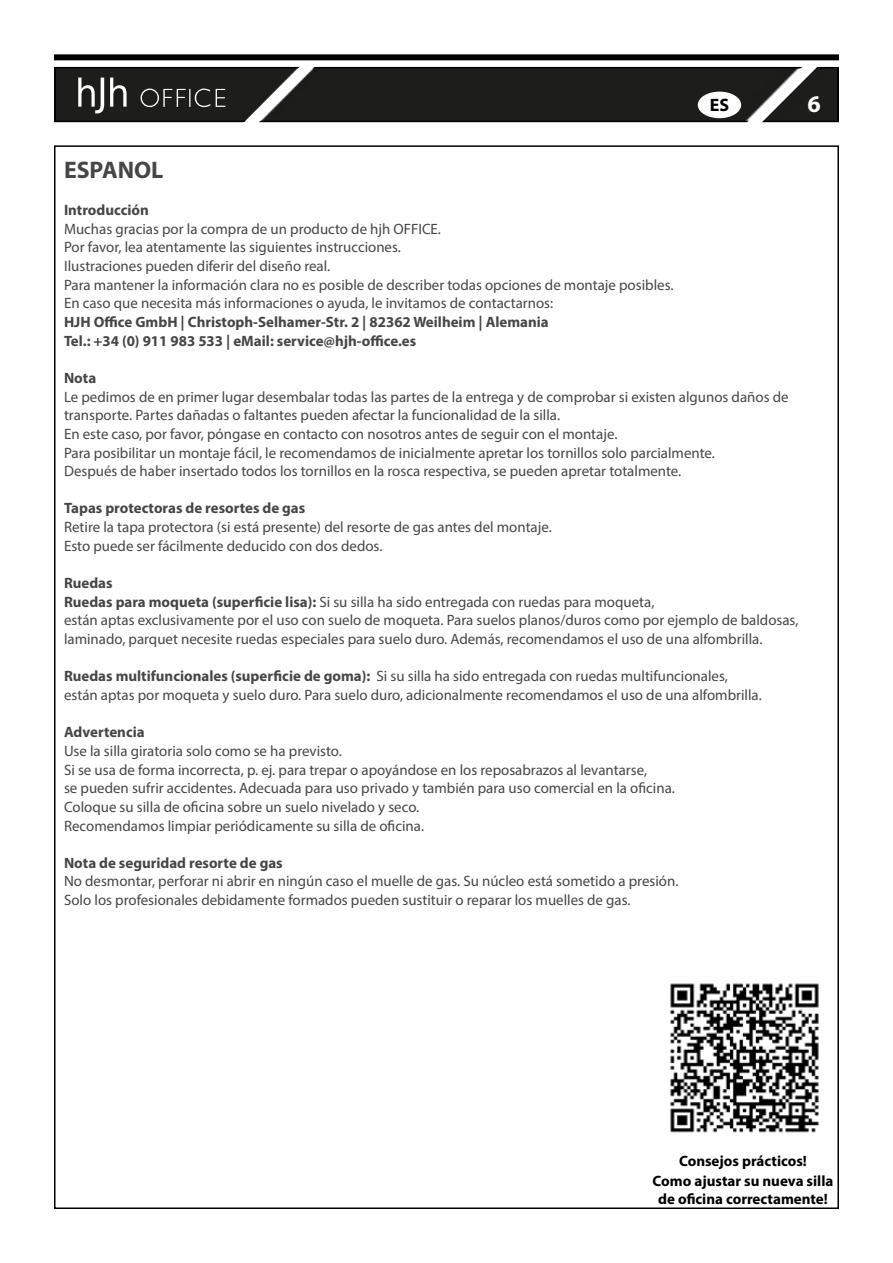
<style>
.page{position:relative;width:893px;height:1263px;background:#fff}
.page>*{position:absolute;margin:0;border:0;box-sizing:border-box;transform-origin:0 0}
.t1{font:700 24px "Myriad Pro";color:#464646}
.t2{font:700 24px "Myriad Pro";color:#fff}
.t3{font:700 18px "Myriad Pro";color:#000}
.t4{font:15px/18.6px "Myriad Pro";color:#464646}
.t5{font:700 15px/18.6px "Myriad Pro";color:#464646}
.t6{font:700 15px/19.5px "Myriad Pro";color:#000;text-align:center}
.s1{font-weight:700}
</style>
<div class="page">
<div style="left:57px;top:70px;width:663px;height:49px;background:#1d1d1b"></div>
<div style="left:54px;top:67px;width:785px;height:55px;border:2px solid #000"></div>
<svg style="left:720px;top:60px;width:119px;height:63px"></svg>
<div style="left:54px;top:54px;width:785px;height:6px;background:#000"></div>
<div style="left:698px;top:92px;width:42px;height:25px;background:#fff;border-radius:50%"></div>
<div style="left:698px;top:92px;width:43px;height:26px;border:2px solid #fff;border-radius:50%"></div>
<img style="left:670px;top:983px;width:149px;height:150px">
<svg style="left:78px;top:78px;width:26px;height:35px"></svg>
<svg style="left:110px;top:78px;width:17px;height:29px"></svg>
<svg style="left:141px;top:54px;width:206px;height:69px"></svg>
<p class="t3" style="left:710px;top:93px;width:21px">ES</p>
<h1 class="t2" style="left:807px;top:88px;width:15px">6</h1>
<h1 class="t1" style="left:64px;top:154px;width:101px">ESPANOL</h1>
<p class="t5" style="left:64px;top:200px;width:86px">Introducción</p>
<p class="t4" style="left:64px;top:219px;width:611px">Muchas gracias por la compra de un producto de hjh OFFICE.<br>Por favor, lea atentamente las siguientes instrucciones.<br>Ilustraciones pueden diferir del diseño real.<br>Para mantener la información clara no es posible de describer todas opciones de montaje posibles.<br>En caso que necesita más informaciones o ayuda, le invitamos de contactarnos:</p>
<p class="t5" style="left:64px;top:312px;width:486px">HJH Office GmbH | Christoph-Selhamer-Str. 2 | 82362 Weilheim | Alemania<br>Tel.: +34 (0) 911 983 533 | eMail: service@hjh-office.es</p>
<p class="t5" style="left:64px;top:368px;width:34px">Nota</p>
<p class="t4" style="left:64px;top:387px;width:726px">Le pedimos de en primer lugar desembalar todas las partes de la entrega y de comprobar si existen algunos daños de transporte. Partes dañadas o faltantes pueden afectar la funcionalidad de la silla.<br>En este caso, por favor, póngase en contacto con nosotros antes de seguir con el montaje.<br>Para posibilitar un montaje fácil, le recomendamos de inicialmente apretar los tornillos solo parcialmente.<br>Después de haber insertado todos los tornillos en la rosca respectiva, se pueden apretar totalmente.</p>
<p class="t5" style="left:64px;top:499px;width:243px">Tapas protectoras de resortes de gas</p>
<p class="t4" style="left:64px;top:517px;width:489px">Retire la tapa protectora (si está presente) del resorte de gas antes del montaje.<br>Esto puede ser fácilmente deducido con dos dedos.</p>
<p class="t4" style="left:64px;top:573px;width:736px"><span class="s1">Ruedas<br>Ruedas para moqueta (superficie lisa):</span> Si su silla ha sido entregada con ruedas para moqueta,<br>están aptas exclusivamente por el uso con suelo de moqueta. Para suelos planos/duros como por ejemplo de baldosas, laminado, parquet necesite ruedas especiales para suelo duro. Además, recomendamos el uso de una alfombrilla.</p>
<p class="t4" style="left:64px;top:667px;width:699px"><span class="s1">Ruedas multifuncionales (superficie de goma):</span> Si su silla ha sido entregada con ruedas multifuncionales, están aptas por moqueta y suelo duro. Para suelo duro, adicionalmente recomendamos el uso de una alfombrilla.</p>
<p class="t5" style="left:64px;top:722px;width:82px">Advertencia</p>
<p class="t4" style="left:64px;top:741px;width:612px">Use la silla giratoria solo como se ha previsto.<br>Si se usa de forma incorrecta, p. ej. para trepar o apoyándose en los reposabrazos al levantarse,<br>se pueden sufrir accidentes. Adecuada para uso privado y también para uso comercial en la oficina.<br>Coloque su silla de oficina sobre un suelo nivelado y seco.<br>Recomendamos limpiar periódicamente su silla de oficina.</p>
<p class="t5" style="left:64px;top:853px;width:220px">Nota de seguridad resorte de gas</p>
<p class="t4" style="left:64px;top:872px;width:616px">No desmontar, perforar ni abrir en ningún caso el muelle de gas. Su núcleo está sometido a presión.<br>Solo los profesionales debidamente formados pueden sustituir o reparar los muelles de gas.</p>
<p class="t6" style="left:653px;top:1151px;width:182px">Consejos prácticos!<br>Como ajustar su nueva silla</p>
<p class="t6" style="left:658px;top:1189px;width:171px">de oficina correctamente!</p>
</div>
